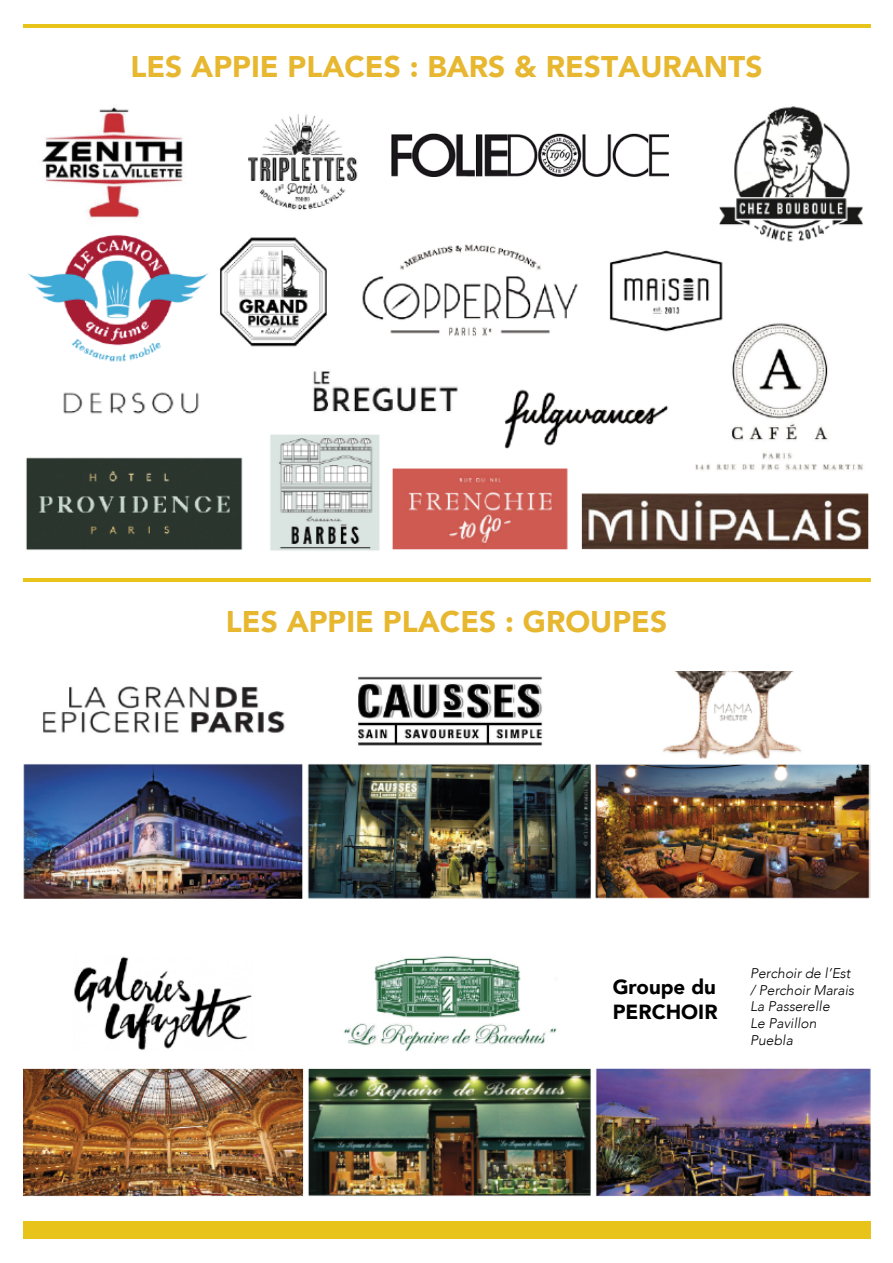
<style>
.page{position:relative;width:893px;height:1263px;background:#fff}
.page>*{position:absolute;margin:0;border:0;box-sizing:border-box;transform-origin:0 0}
.t1{font:900 29.85px "Avenir";color:#e7b730}
.t2{font:900 20.4px/24.5px "Avenir";color:#010101}
.t3{font:italic 300 13.95px/16.6px "Avenir";color:#010101}
</style>
<div class="page">
<div style="left:23px;top:1221px;width:847px;height:17px;background:#e8c41a"></div>
<hr style="left:23px;top:25px;width:847px;height:3px;background:#e8c41a">
<img style="left:23px;top:106px;width:848px;height:476px">
<div style="left:377px;top:166px;width:311px;height:54px;background:#fff"></div>
<img style="left:392px;top:106px;width:277px;height:70px">
<img style="left:43px;top:671px;width:751px;height:69px">
<img style="left:24px;top:740px;width:847px;height:493px">
<h1 class="t1" style="left:130px;top:41px;width:634px">LES APPIE PLACES : BARS &amp; RESTAURANTS</h1>
<h1 class="t1" style="left:226px;top:596px;width:443px">LES APPIE PLACES : GROUPES</h1>
<h2 class="t2" style="left:613px;top:974px;width:106px">Groupe du<br>PERCHOIR</h2>
<p class="t3" style="left:750px;top:965px;width:106px">Perchoir de l’Est / Perchoir Marais<br>La Passerelle<br>Le Pavillon<br>Puebla</p>
</div>
